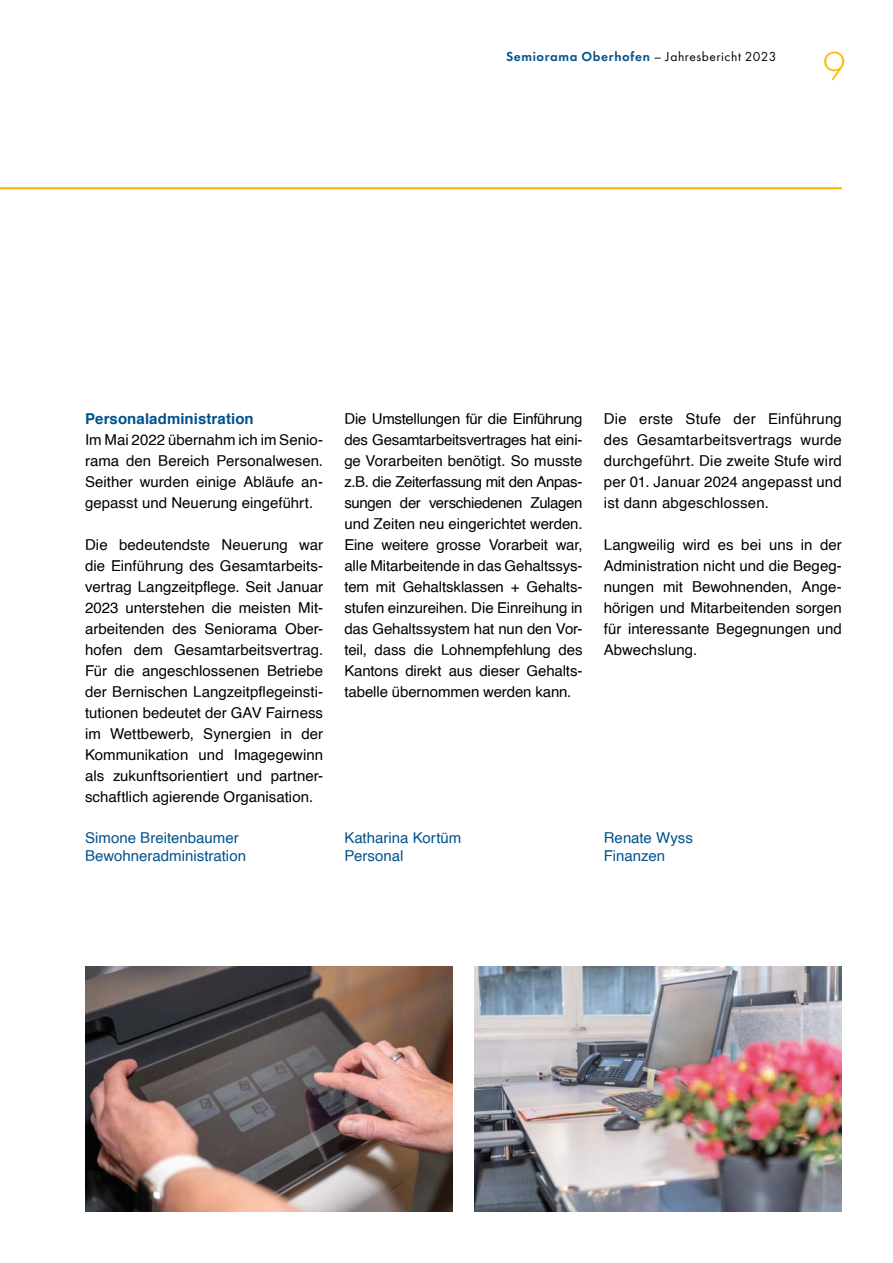
<style>
.page{position:relative;width:893px;height:1263px;background:#fff}
.page>*{position:absolute;margin:0;border:0;box-sizing:border-box;transform-origin:0 0}
.t1{font:300 42px "Futura PT";color:#fbba00}
.t2{font:15px/21px "Helvetica";color:#000;text-align:justify}
.t3{font:15px/18px "Helvetica";color:#00528d}
.t4{font:700 15px "Helvetica";letter-spacing:.005em;color:#00528d}
.t5{font:600 13.5px "Futura PT";letter-spacing:.045em;color:#00528d}
.s1{font-weight:400;color:#000}
</style>
<div class="page">
<hr style="left:0;top:187px;width:842px;height:2px;background:#fbba00">
<img style="left:85px;top:967px;width:368px;height:245px">
<img style="left:474px;top:967px;width:368px;height:245px">
<p class="t5" style="left:506px;top:48px;width:272px">Semiorama Oberhofen <span class="s1">– Jahresbericht 2023</span></p>
<h1 class="t1" style="left:823px;top:42px;width:25px">9</h1>
<p class="t4" style="left:85px;top:406px;width:170px">Personaladministration</p>
<p class="t2" style="left:85px;top:429px;width:240px">Im Mai 2022 übernahm ich im Senio&shy;rama den Bereich Personalwesen.<br>Seither wurden einige Abläufe an&shy;gepasst und Neuerung eingeführt.</p>
<p class="t2" style="left:85px;top:534px;width:240px">Die bedeutendste Neuerung war die Einführung des Gesamtarbeits&shy;vertrag Langzeitpflege. Seit Januar 2023 unterstehen die meisten Mit&shy;arbeitenden des Seniorama Ober&shy;hofen dem Gesamtarbeitsvertrag.<br>Für die angeschlossenen Betriebe der Bernischen Langzeitpflegeinsti&shy;tutionen bedeutet der GAV Fairness im Wettbewerb, Synergien in der Kommunikation und Imagegewinn als zukunftsorientiert und partner&shy;schaftlich agierende Organisation.</p>
<p class="t2" style="left:344px;top:408px;width:240px">Die Umstellungen für die Einführung des Gesamtarbeitsvertrages hat eini&shy;ge Vorarbeiten benötigt. So musste z.B. die Zeiterfassung mit den Anpas&shy;sungen der verschiedenen Zulagen und Zeiten neu eingerichtet werden.<br>Eine weitere grosse Vorarbeit war, alle Mitarbeitende in das Gehaltssys&shy;tem mit Gehaltsklassen + Gehalts&shy;stufen einzureihen. Die Einreihung in das Gehaltssystem hat nun den Vor&shy;teil, dass die Lohnempfehlung des Kantons direkt aus dieser Gehalts&shy;tabelle übernommen werden kann.</p>
<p class="t2" style="left:604px;top:408px;width:240px">Die erste Stufe der Einführung des Gesamtarbeitsvertrags wurde durchgeführt. Die zweite Stufe wird per 01. Januar 2024 angepasst und ist dann abgeschlossen.</p>
<p class="t2" style="left:604px;top:534px;width:240px">Langweilig wird es bei uns in der Administration nicht und die Begeg&shy;nungen mit Bewohnenden, Ange&shy;hörigen und Mitarbeitenden sorgen für interessante Begegnungen und Abwechslung.</p>
<p class="t3" style="left:85px;top:829px;width:163px">Simone Breitenbaumer<br>Bewohneradministration</p>
<p class="t3" style="left:344px;top:829px;width:118px">Katharina Kortüm<br>Personal</p>
<p class="t3" style="left:604px;top:829px;width:91px">Renate Wyss<br>Finanzen</p>
</div>
